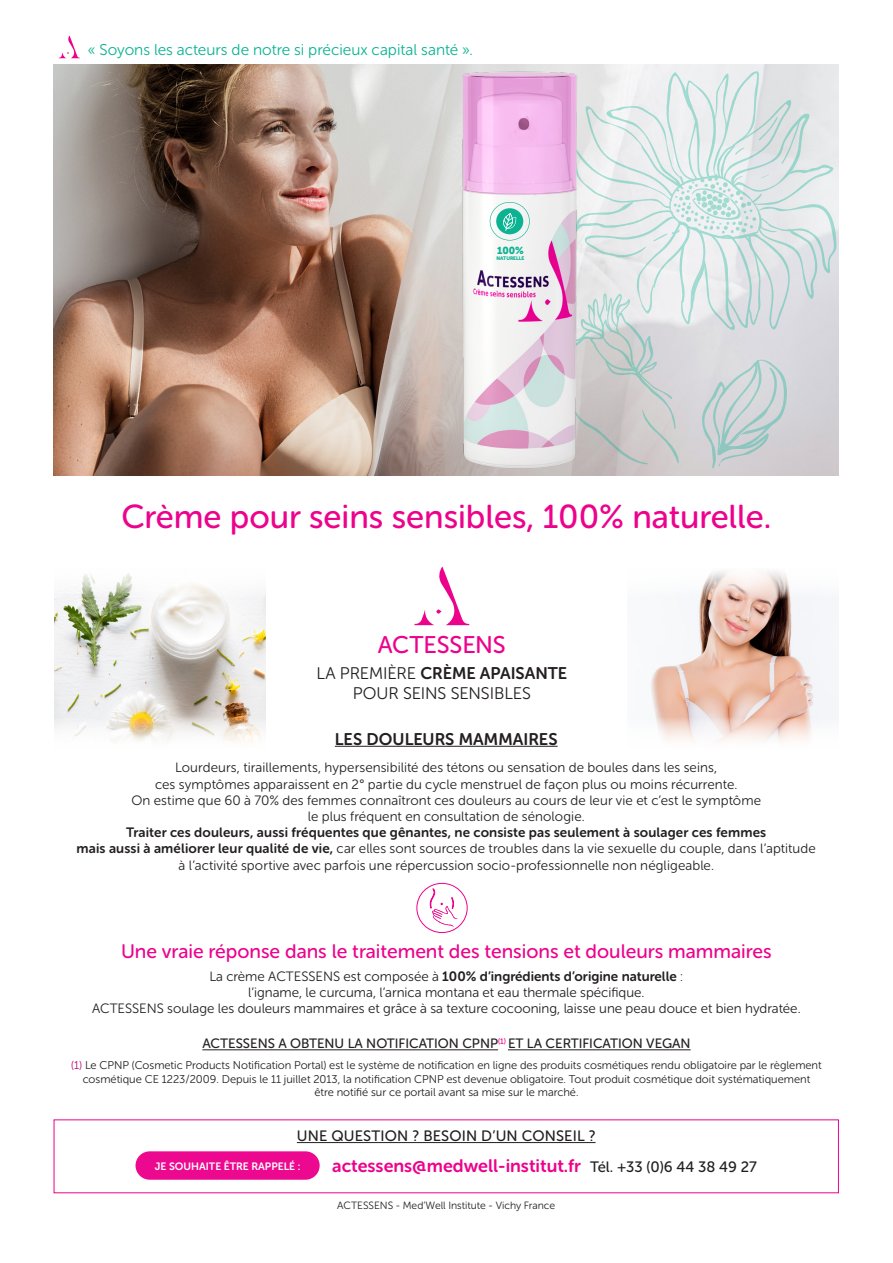
<style>
.page{position:relative;width:893px;height:1263px;background:#fff}
.page>*{position:absolute;margin:0;border:0;box-sizing:border-box;transform-origin:0 0}
.t1{font:33px "Museo Sans Rounded 500";color:#ed028c}
.t2{font:24px "Museo Sans Rounded 500";letter-spacing:-.005em;color:#ed028c}
.t3{font:19.5px "Museo Sans Rounded 500";color:#ed028c}
.t4{font:18px "Museo Sans Rounded 700";color:#ed028c}
.t5{font:16.8px "Museo Sans Rounded 700";color:#231f20}
.t6{font:16.8px "Museo Sans Rounded 300";letter-spacing:-.005em;color:#231f20}
.t7{font:15.6px "Museo Sans Rounded 300";color:#0bb393}
.t8{font:15px "Museo Sans Rounded 500";letter-spacing:.01em;color:#231f20}
.t9{font:13.5px "Museo Sans Rounded 300";letter-spacing:.005em;color:#231f20}
.t10{font:13.5px "Museo Sans Rounded 700";letter-spacing:.005em;color:#231f20}
.t11{font:13.5px "Museo Sans Rounded 500";color:#231f20}
.t12{font:11.25px/13.5px "Museo Sans Rounded 300";color:#231f20;text-align:center}
.t13{font:10.65px "Museo Sans Rounded 700";color:#fff}
.t14{font:10.5px "Museo Sans Rounded 300";color:#231f20}
.t15{font:10.2px "Museo Sans Rounded 900";color:#0bb393}
.t16{font:5.1px "Museo Sans Rounded 900";color:#0bb393}
.s1{font-family:"Museo Sans Rounded 300"}
.s2{font-family:"Museo Sans Rounded 700"}
.s3{color:#ba0170}
.s4{font-family:"Museo Sans Rounded 500";font-size:15px;color:#231f20}
</style>
<div class="page">
<img style="left:54px;top:65px;width:785px;height:410px">
<svg style="left:621px;top:70px;width:216px;height:399px;background:#d8dfe0"></svg>
<img style="left:428px;top:64px;width:193px;height:412px">
<svg style="left:490px;top:202px;width:40px;height:39px"></svg>
<img style="left:651px;top:572px;width:187px;height:170px">
<img style="left:54px;top:573px;width:212px;height:170px">
<svg style="left:415px;top:566px;width:54px;height:59px"></svg>
<svg style="left:59px;top:35px;width:21px;height:23px"></svg>
<hr style="left:335px;top:746px;width:223px;height:1px;background:#231f20">
<div style="left:416px;top:883px;width:52px;height:50px;border:1px solid #ed028c;border-radius:50%"></div>
<svg style="left:429px;top:888px;width:28px;height:38px"></svg>
<hr style="left:202px;top:1049px;width:296px;height:1px;background:#231f20">
<hr style="left:508px;top:1049px;width:183px;height:1px;background:#231f20">
<hr style="left:297px;top:1142px;width:299px;height:1px;background:#231f20">
<div style="left:136px;top:1151px;width:184px;height:29px;background:#ed098f;border-radius:14px"></div>
<p class="t7" style="left:88px;top:42px;width:387px">« Soyons les acteurs de notre si précieux capital santé ».</p>
<p class="t15" style="left:497px;top:245px;width:28px">100%</p>
<p class="t16" style="left:496px;top:255px;width:30px">NATURELLE</p>
<p class="t1" style="left:122px;top:499px;width:651px">Crème pour seins sensibles, 100% naturelle.</p>
<p class="t2" style="left:378px;top:632px;width:129px">ACTESSENS</p>
<p class="t5" style="left:316px;top:664px;width:252px"><span class="s1">LA PREMIÈRE</span> CRÈME APAISANTE</p>
<p class="t6" style="left:353px;top:684px;width:180px">POUR SEINS SENSIBLES</p>
<p class="t5" style="left:335px;top:729px;width:224px">LES DOULEURS MAMMAIRES</p>
<p class="t9" style="left:175px;top:760px;width:544px">Lourdeurs, tiraillements, hypersensibilité des tétons ou sensation de boules dans les seins,</p>
<p class="t9" style="left:155px;top:776px;width:584px">ces symptômes apparaissent en 2° partie du cycle menstruel de façon plus ou moins récurrente.</p>
<p class="t9" style="left:131px;top:793px;width:631px">On estime que 60 à 70% des femmes connaîtront ces douleurs au cours de leur vie et c’est le symptôme</p>
<p class="t9" style="left:308px;top:809px;width:278px">le plus fréquent en consultation de sénologie.</p>
<p class="t10" style="left:126px;top:825px;width:642px">Traiter ces douleurs, aussi fréquentes que gênantes, ne consiste pas seulement à soulager ces femmes</p>
<p class="t9" style="left:77px;top:841px;width:741px"><span class="s2">mais aussi à améliorer leur qualité de vie,</span> car elles sont sources de troubles dans la vie sexuelle du couple, dans l’aptitude</p>
<p class="t9" style="left:178px;top:857px;width:537px">à l’activité sportive avec parfois une répercussion socio-professionnelle non négligeable.</p>
<p class="t3" style="left:121px;top:941px;width:652px">Une vraie réponse dans le traitement des tensions et douleurs mammaires</p>
<p class="t10" style="left:209px;top:969px;width:475px"><span class="s1">La crème ACTESSENS est composée à</span> 100% d’ingrédients d’origine naturelle <span class="s1">:</span></p>
<p class="t9" style="left:248px;top:985px;width:398px">l’igname, le curcuma, l’arnica montana et eau thermale spécifique.</p>
<p class="t9" style="left:92px;top:1001px;width:710px">ACTESSENS soulage les douleurs mammaires et grâce à sa texture cocooning, laisse une peau douce et bien hydratée.</p>
<p class="t11" style="left:202px;top:1036px;width:490px">ACTESSENS A OBTENU LA NOTIFICATION CPNP<sup>(1)</sup> ET LA CERTIFICATION VEGAN</p>
<p class="t12" style="left:71px;top:1059px;width:752px"><span class="s3">(1)</span> Le CPNP (Cosmetic Products Notification Portal) est le système de notification en ligne des produits cosmétiques rendu obligatoire par le règlement cosmétique CE 1223/2009. Depuis le 11 juillet 2013, la notification CPNP est devenue obligatoire. Tout produit cosmétique doit systématiquement</p>
<p class="t12" style="left:314px;top:1086px;width:266px">être notifié sur ce portail avant sa mise sur le marché.</p>
<p class="t8" style="left:297px;top:1128px;width:300px">UNE QUESTION ? BESOIN D’UN CONSEIL ?</p>
<p class="t13" style="left:155px;top:1160px;width:147px">JE SOUHAITE ÊTRE RAPPELÉ :</p>
<p class="t4" style="left:332px;top:1156px;width:426px">actessens@medwell-institut.fr <span class="s4">Tél. +33 (0)6 44 38 49 27</span></p>
<p class="t14" style="left:337px;top:1199px;width:219px">ACTESSENS - Med’Well Institute - Vichy France</p>
</div>
